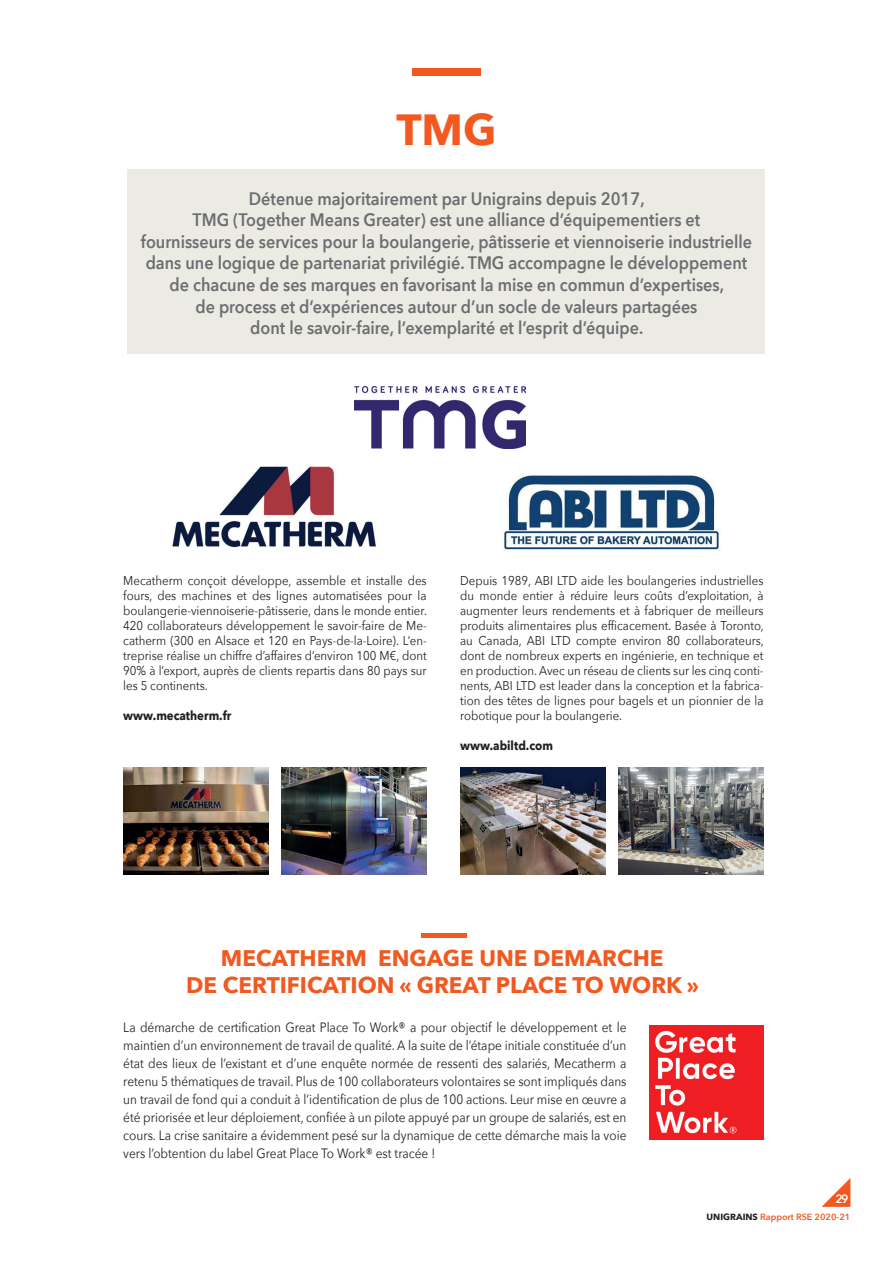
<style>
.page{position:relative;width:893px;height:1263px;background:#fff}
.page>*{position:absolute;margin:0;border:0;box-sizing:border-box;transform-origin:0 0}
.t1{font:700 43.5px "Avenir Next";color:#f15921}
.t2{font:700 22.5px/27px "Avenir Next";color:#f15921;text-align:center}
.t3{font:600 18px/21.6px "Avenir Next";color:#6c6d70;text-align:center;scale:.9 1}
.t4{font:13.5px/18px "Avenir Next";color:#231f20;text-align:justify;scale:.88 1}
.t5{font:12.75px/15px "Avenir Next";color:#231f20;text-align:justify;scale:.9 1}
.t6{font:700 12.75px "Avenir Next";color:#231f20;scale:.9 1}
.t7{font:600 12px "Avenir Next";color:#fff}
.t8{font:600 9px "Avenir Next";color:#f15921}
.s1{font-weight:700;color:#231f20}
</style>
<div class="page">
<div style="left:412px;top:68px;width:68px;height:7px;background:#f15921"></div>
<svg style="left:821px;top:1178px;width:29px;height:29px"></svg>
<div style="left:128px;top:170px;width:637px;height:184px;background:#ebeae3"></div>
<img style="left:355px;top:386px;width:170px;height:63px">
<img style="left:172px;top:466px;width:204px;height:82px">
<img style="left:503px;top:475px;width:218px;height:76px">
<div style="left:422px;top:933px;width:45px;height:5px;background:#f15921"></div>
<img style="left:123px;top:767px;width:146px;height:107px">
<img style="left:281px;top:767px;width:146px;height:107px">
<img style="left:460px;top:767px;width:145px;height:107px">
<img style="left:618px;top:767px;width:145px;height:107px">
<img style="left:649px;top:1026px;width:114px;height:114px">
<h1 class="t1" style="left:396px;top:92px;width:102px">TMG</h1>
<p class="t3" style="left:141px;top:187px;width:681px">Détenue majoritairement par Unigrains depuis 2017,<br>TMG (Together Means Greater) est une alliance d’équipementiers et<br>fournisseurs de services pour la boulangerie, pâtisserie et viennoiserie industrielle dans une logique de partenariat privilégié. TMG accompagne le développement de chacune de ses marques en favorisant la mise en commun d’expertises,<br>de process et d’expériences autour d’un socle de valeurs partagées<br>dont le savoir-faire, l’exemplarité et l’esprit d’équipe.</p>
<p class="t5" style="left:123px;top:572px;width:339px">Mecatherm conçoit développe, assemble et installe des fours, des machines et des lignes automatisées pour la boulangerie-viennoiserie-pâtisserie, dans le monde entier.<br>420 collaborateurs développement le savoir-faire de Me&shy;catherm (300 en Alsace et 120 en Pays-de-la-Loire). L’en&shy;treprise réalise un chiffre d’affaires d’environ 100 M€, dont 90% à l’export, auprès de clients repartis dans 80 pays sur les 5 continents.</p>
<p class="t6" style="left:123px;top:704px;width:122px">www.mecatherm.fr</p>
<p class="t5" style="left:460px;top:572px;width:339px">Depuis 1989, ABI LTD aide les boulangeries industrielles du monde entier à réduire leurs coûts d’exploitation, à augmenter leurs rendements et à fabriquer de meilleurs produits alimentaires plus efficacement. Basée à Toronto, au Canada, ABI LTD compte environ 80 collaborateurs, dont de nombreux experts en ingénierie, en technique et en production. Avec un réseau de clients sur les cinq conti&shy;nents, ABI LTD est leader dans la conception et la fabrica&shy;tion des têtes de lignes pour bagels et un pionnier de la robotique pour la boulangerie.</p>
<p class="t6" style="left:460px;top:734px;width:105px">www.abiltd.com</p>
<h2 class="t2" style="left:186px;top:944px;width:515px">MECATHERM ENGAGE UNE DEMARCHE<br>DE CERTIFICATION « GREAT PLACE TO WORK »</h2>
<p class="t4" style="left:123px;top:1018px;width:573px">La démarche de certification Great Place To Work® a pour objectif le développement et le maintien d’un environnement de travail de qualité. A la suite de l’étape initiale constituée d’un état des lieux de l’existant et d’une enquête normée de ressenti des salariés, Mecatherm a retenu 5 thématiques de travail. Plus de 100 collaborateurs volontaires se sont impliqués dans un travail de fond qui a conduit à l’identification de plus de 100 actions. Leur mise en œuvre a été priorisée et leur déploiement, confiée à un pilote appuyé par un groupe de salariés, est en cours. La crise sanitaire a évidemment pesé sur la dynamique de cette démarche mais la voie vers l’obtention du label Great Place To Work® est tracée !</p>
<p class="t7" style="left:835px;top:1188px;width:14px">29</p>
<p class="t8" style="left:707px;top:1209px;width:145px"><span class="s1">UNIGRAINS</span> Rapport RSE 2020-21</p>
</div>
